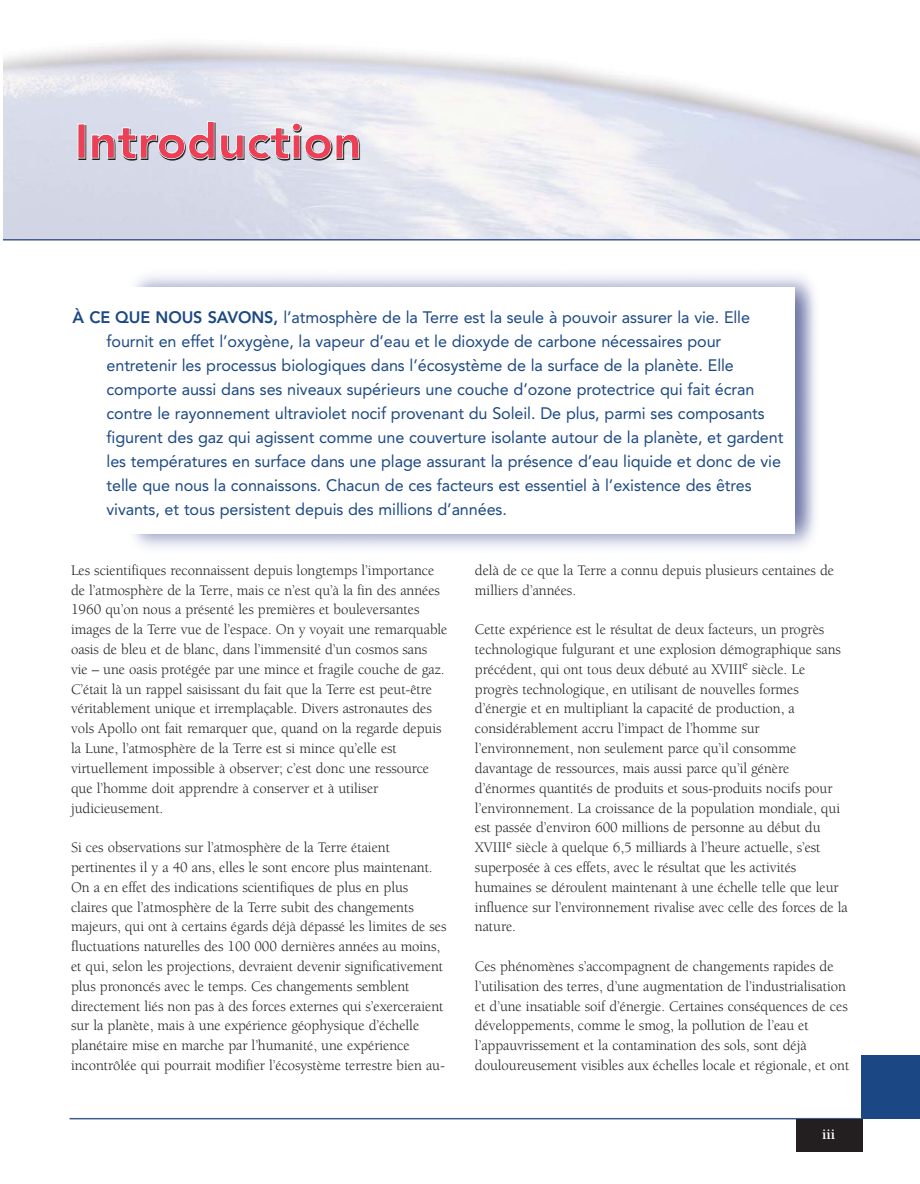
<style>
.page{position:relative;width:920px;height:1184px;background:#fff}
.page>*{position:absolute;margin:0;border:0;box-sizing:border-box;transform-origin:0 0}
.t1{font:900 49.35px "Avenir";color:#231f20}
.t2{font:16.5px/24px "Avenir";letter-spacing:-.005em;color:#1b4884}
.t3{font:15px/19.8px "Berkeley";letter-spacing:-.005em;color:#231f20}
.t4{font:700 15px "Berkeley";color:#fff}
.s1{font-weight:800}
</style>
<div class="page">
<img style="left:134px;top:275px;width:682px;height:273px">
<hr style="left:70px;top:1118px;width:790px;height:1px;background:#405a91">
<div style="left:861px;top:1055px;width:58px;height:63px;background:#1b4884"></div>
<div style="left:795px;top:1119px;width:67px;height:32px;background:#231f20"></div>
<hr style="left:3px;top:239px;width:916px;height:1px;background:#405a91">
<div style="left:71px;top:287px;width:723px;height:247px;background:#fff"></div>
<svg style="left:78px;top:121px;width:280px;height:38px;background:#e4b3c2"></svg>
<h1 class="t1" style="left:75px;top:123px;width:288px">Introduction</h1>
<p class="t2" style="left:106px;top:307px;width:678px;text-indent:-34px"><span class="s1">À CE QUE NOUS SAVONS,</span> l’atmosphère de la Terre est la seule à pouvoir assurer la vie. Elle fournit en effet l’oxygène, la vapeur d’eau et le dioxyde de carbone nécessaires pour entretenir les processus biologiques dans l’écosystème de la surface de la planète. Elle comporte aussi dans ses niveaux supérieurs une couche d’ozone protectrice qui fait écran contre le rayonnement ultraviolet nocif provenant du Soleil. De plus, parmi ses composants figurent des gaz qui agissent comme une couverture isolante autour de la planète, et gardent les températures en surface dans une plage assurant la présence d’eau liquide et donc de vie telle que nous la connaissons. Chacun de ces facteurs est essentiel à l’existence des êtres vivants, et tous persistent depuis des millions d’années.</p>
<p class="t3" style="left:71px;top:561px;width:378px">Les scientifiques reconnaissent depuis longtemps l’importance de l’atmosphère de la Terre, mais ce n’est qu’à la fin des années 1960 qu’on nous a présenté les premières et bouleversantes images de la Terre vue de l’espace. On y voyait une remarquable oasis de bleu et de blanc, dans l’immensité d’un cosmos sans vie – une oasis protégée par une mince et fragile couche de gaz.<br>C’était là un rappel saisissant du fait que la Terre est peut-être véritablement unique et irremplaçable. Divers astronautes des vols Apollo ont fait remarquer que, quand on la regarde depuis la Lune, l’atmosphère de la Terre est si mince qu’elle est virtuellement impossible à observer; c’est donc une ressource que l’homme doit apprendre à conserver et à utiliser judicieusement.</p>
<p class="t3" style="left:71px;top:839px;width:377px">Si ces observations sur l’atmosphère de la Terre étaient pertinentes il y a 40 ans, elles le sont encore plus maintenant.<br>On a en effet des indications scientifiques de plus en plus claires que l’atmosphère de la Terre subit des changements majeurs, qui ont à certains égards déjà dépassé les limites de ses fluctuations naturelles des 100 000 dernières années au moins, et qui, selon les projections, devraient devenir significativement plus prononcés avec le temps. Ces changements semblent directement liés non pas à des forces externes qui s’exerceraient sur la planète, mais à une expérience géophysique d’échelle planétaire mise en marche par l’humanité, une expérience incontrôlée qui pourrait modifier l’écosystème terrestre bien au-</p>
<p class="t3" style="left:475px;top:561px;width:360px">delà de ce que la Terre a connu depuis plusieurs centaines de milliers d’années.</p>
<p class="t3" style="left:475px;top:621px;width:374px">Cette expérience est le résultat de deux facteurs, un progrès technologique fulgurant et une explosion démographique sans précédent, qui ont tous deux débuté au XVIII<sup>e</sup> siècle. Le progrès technologique, en utilisant de nouvelles formes d’énergie et en multipliant la capacité de production, a considérablement accru l’impact de l’homme sur l’environnement, non seulement parce qu’il consomme davantage de ressources, mais aussi parce qu’il génère d’énormes quantités de produits et sous-produits nocifs pour l’environnement. La croissance de la population mondiale, qui est passée d’environ 600 millions de personne au début du XVIII<sup>e</sup> siècle à quelque 6,5 milliards à l’heure actuelle, s’est superposée à ces effets, avec le résultat que les activités humaines se déroulent maintenant à une échelle telle que leur influence sur l’environnement rivalise avec celle des forces de la nature.</p>
<p class="t3" style="left:475px;top:957px;width:376px">Ces phénomènes s’accompagnent de changements rapides de l’utilisation des terres, d’une augmentation de l’industrialisation et d’une insatiable soif d’énergie. Certaines conséquences de ces développements, comme le smog, la pollution de l’eau et l’appauvrissement et la contamination des sols, sont déjà douloureusement visibles aux échelles locale et régionale, et ont</p>
<p class="t4" style="left:821px;top:1128px;width:15px">iii</p>
</div>
